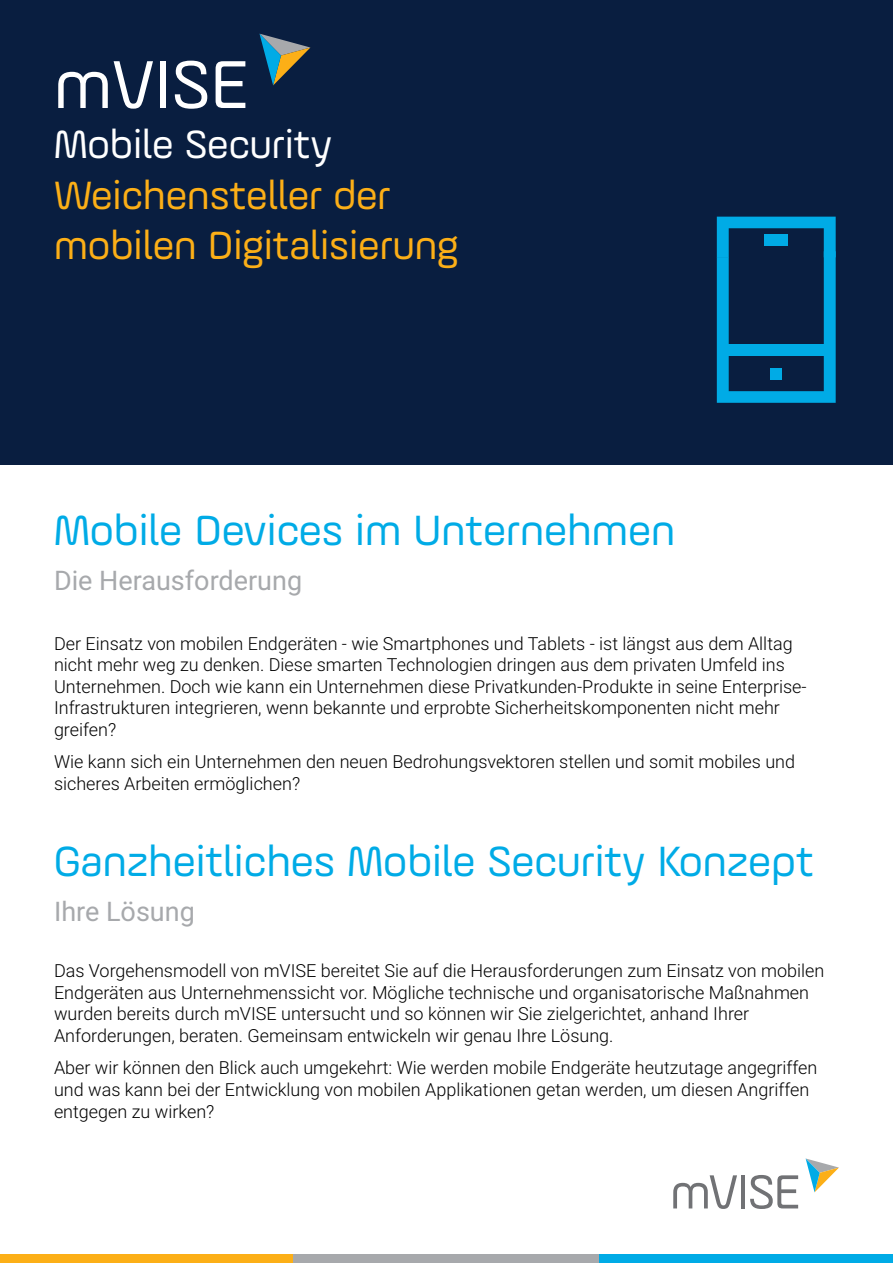
<style>
.page{position:relative;width:893px;height:1263px;background:#fff}
.page>*{position:absolute;margin:0;border:0;box-sizing:border-box;transform-origin:0 0}
.t1{font:72px "Ample Alt";color:#fff}
.t2{font:45px "Ample Alt";color:#00abe6}
.t3{font:42px/50.4px "Ample Alt";color:#fcaf17}
.t4{font:27px "Roboto";color:#a7a9ac}
.t5{font:300 18px/21.6px "Roboto";color:#000}
.s1{color:#fff}
</style>
<div class="page">
<div style="left:0;top:0;width:893px;height:464px;background:#091e40"></div>
<svg style="left:806px;top:1158px;width:33px;height:34px"></svg>
<svg style="left:673px;top:1175px;width:64px;height:34px"></svg>
<hr style="left:741px;top:1175px;width:4px;height:33px;background:#717275">
<svg style="left:750px;top:1175px;width:48px;height:34px"></svg>
<svg style="left:259px;top:34px;width:51px;height:51px"></svg>
<div style="left:0;top:1254px;width:293px;height:9px;background:#fcaf17"></div>
<div style="left:293px;top:1254px;width:307px;height:9px;background:#a7a9ac"></div>
<div style="left:600px;top:1254px;width:293px;height:9px;background:#00abe6"></div>
<svg style="left:717px;top:217px;width:119px;height:186px"></svg>
<div style="left:770px;top:368px;width:12px;height:11px;background:#00abe6"></div>
<div style="left:764px;top:234px;width:24px;height:12px;background:#00abe6"></div>
<div style="left:723px;top:345px;width:107px;height:11px;background:#00abe6"></div>
<p class="t1" style="left:54px;top:42px;width:196px">mVISE</p>
<p class="t3" style="left:54px;top:119px;width:338px"><span class="s1">Mobile Security<br></span>Weichensteller der</p>
<p class="t3" style="left:54px;top:220px;width:406px">mobilen Digitalisierung</p>
<p class="t2" style="left:54px;top:504px;width:623px">Mobile Devices im Unternehmen</p>
<p class="t4" style="left:54px;top:562px;width:250px">Die Herausforderung</p>
<p class="t5" style="left:54px;top:632px;width:754px">Der Einsatz von mobilen Endgeräten - wie Smartphones und Tablets - ist längst aus dem Alltag nicht mehr weg zu denken. Diese smarten Technologien dringen aus dem privaten Umfeld ins Unternehmen. Doch wie kann ein Unternehmen diese Privatkunden-Produkte in seine Enterprise-Infrastrukturen integrieren, wenn bekannte und erprobte Sicherheitskomponenten nicht mehr greifen?</p>
<p class="t5" style="left:54px;top:750px;width:743px">Wie kann sich ein Unternehmen den neuen Bedrohungsvektoren stellen und somit mobiles und sicheres Arbeiten ermöglichen?</p>
<p class="t2" style="left:54px;top:835px;width:761px">Ganzheitliches Mobile Security Konzept</p>
<p class="t4" style="left:54px;top:893px;width:142px">Ihre Lösung</p>
<p class="t5" style="left:54px;top:959px;width:772px">Das Vorgehensmodell von mVISE bereitet Sie auf die Herausforderungen zum Einsatz von mobilen Endgeräten aus Unternehmenssicht vor. Mögliche technische und organisatorische Maßnahmen wurden bereits durch mVISE untersucht und so können wir Sie zielgerichtet, anhand Ihrer Anforderungen, beraten. Gemeinsam entwickeln wir genau Ihre Lösung.</p>
<p class="t5" style="left:54px;top:1056px;width:765px">Aber wir können den Blick auch umgekehrt: Wie werden mobile Endgeräte heutzutage angegriffen und was kann bei der Entwicklung von mobilen Applikationen getan werden, um diesen Angriffen entgegen zu wirken?</p>
</div>
